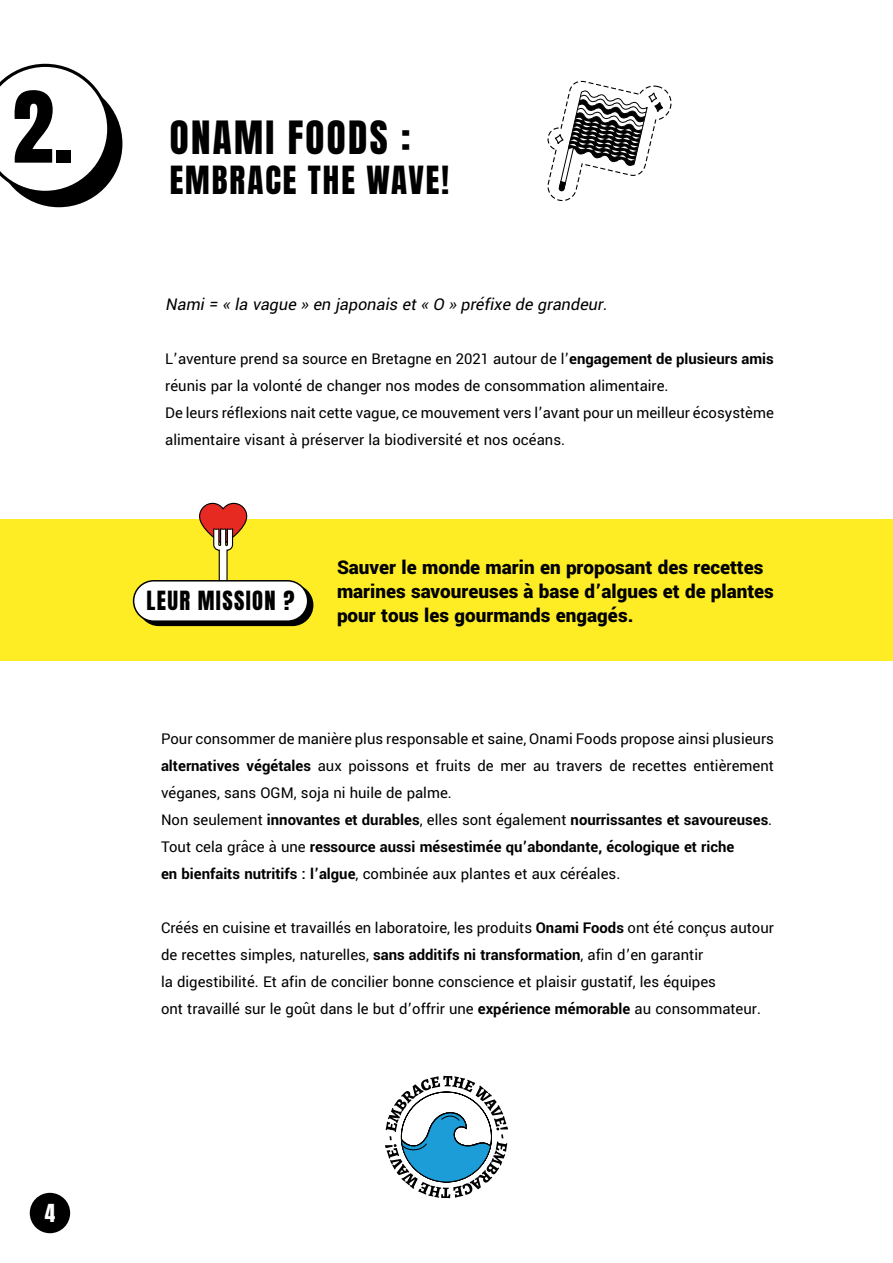
<style>
.page{position:relative;width:893px;height:1263px;background:#fff}
.page>*{position:absolute;margin:0;border:0;box-sizing:border-box;transform-origin:0 0}
.t1{font:84px "Anton";color:#000}
.t2{font:39px "Anton";letter-spacing:.06em;color:#000}
.t3{font:33px "Anton";letter-spacing:.06em;color:#000}
.t4{font:22.5px "Anton";letter-spacing:.06em;color:#000}
.t5{font:21.15px "Anton";color:#fff}
.t6{font:900 21px/24px "Yantramanav";color:#000}
.t7{font:italic 18px "Yantramanav";color:#000}
.t8{font:16.5px/27px "Yantramanav";color:#000}
.t9{font:700 16.5px "Yantramanav";color:#000}
.s1{font-weight:700}
.s2{font-weight:400}
</style>
<div class="page">
<div style="left:30px;top:1193px;width:40px;height:40px;background:#000;border-radius:50%"></div>
<div style="left:0;top:519px;width:893px;height:142px;background:#feec25"></div>
<svg style="left:0;top:64px;width:122px;height:143px"></svg>
<svg style="left:199px;top:502px;width:49px;height:78px"></svg>
<div style="left:139px;top:585px;width:174px;height:40px;background:#000;border-radius:20px"></div>
<div style="left:138px;top:584px;width:175px;height:42px;border:2px solid #000;border-radius:20px"></div>
<div style="left:134px;top:581px;width:174px;height:40px;background:#fff;border-radius:20px"></div>
<div style="left:133px;top:580px;width:175px;height:42px;border:2px solid #000;border-radius:20px"></div>
<svg style="left:547px;top:81px;width:124px;height:120px"></svg>
<svg style="left:385px;top:1076px;width:123px;height:122px"></svg>
<p class="t1" style="left:12px;top:85px;width:62px">2.</p>
<p class="t5" style="left:45px;top:1202px;width:12px">4</p>
<p class="t2" style="left:170px;top:118px;width:242px">ONAMI FOODS :</p>
<p class="t3" style="left:170px;top:163px;width:281px">EMBRACE THE WAVE!</p>
<p class="t7" style="left:165px;top:293px;width:447px">Nami= « la vague » en japonais et« O » préfixe de grandeur.</p>
<p class="t8" style="left:165px;top:345px;width:610px">L’aventure prend sa source en Bretagne en 2021 autour de l’<span class="s1">engagement de plusieurs amis </span>réunis par la volonté de changer nos modes de consommation alimentaire.</p>
<p class="t8" style="left:165px;top:399px;width:610px">De leurs réflexions nait cette vague, ce mouvement vers l’avant pour un meilleur écosystème alimentaire visant à préserver la biodiversité et nos océans.</p>
<p class="t4" style="left:146px;top:589px;width:149px">LEUR MISSION ?</p>
<p class="t6" style="left:337px;top:555px;width:438px">Sauver le monde marin en proposant des recettes marines savoureuses à base d’algues et de plantes pour tous les gourmands engagés.</p>
<p class="t8" style="left:161px;top:725px;width:614px;text-align:justify">Pour consommer de manière plus responsable et saine, Onami Foods propose ainsi plusieurs <span class="s1">alternatives végétales</span> aux poissons et fruits de mer au travers de recettes entièrement véganes, sans OGM, soja ni huile de palme.</p>
<p class="t9" style="left:161px;top:810px;width:613px"><span class="s2">Non seulement</span> innovantes et durables<span class="s2">, elles sont également</span> nourrissantes et savoureuses<span class="s2">.</span></p>
<p class="t9" style="left:161px;top:837px;width:575px"><span class="s2">Tout cela grâce à une</span> ressource aussi mésestimée qu’abondante, écologique et riche</p>
<p class="t8" style="left:161px;top:860px;width:461px"><span class="s1">en bienfaits nutritifs : l’algue</span>, combinée aux plantes et aux céréales.</p>
<p class="t8" style="left:161px;top:914px;width:614px">Créés en cuisine et travaillés en laboratoire, les produits <span class="s1">Onami Foods</span> ont été conçus autour de recettes simples, naturelles, <span class="s1">sans additifs ni transformation</span>, afin d’en garantir</p>
<p class="t8" style="left:161px;top:968px;width:556px">la digestibilité. Et afin de concilier bonne conscience et plaisir gustatif, les équipes</p>
<p class="t8" style="left:161px;top:995px;width:601px">ont travaillé sur le goût dans le but d’offrir une <span class="s1">expérience mémorable</span> au consommateur.</p>
</div>
